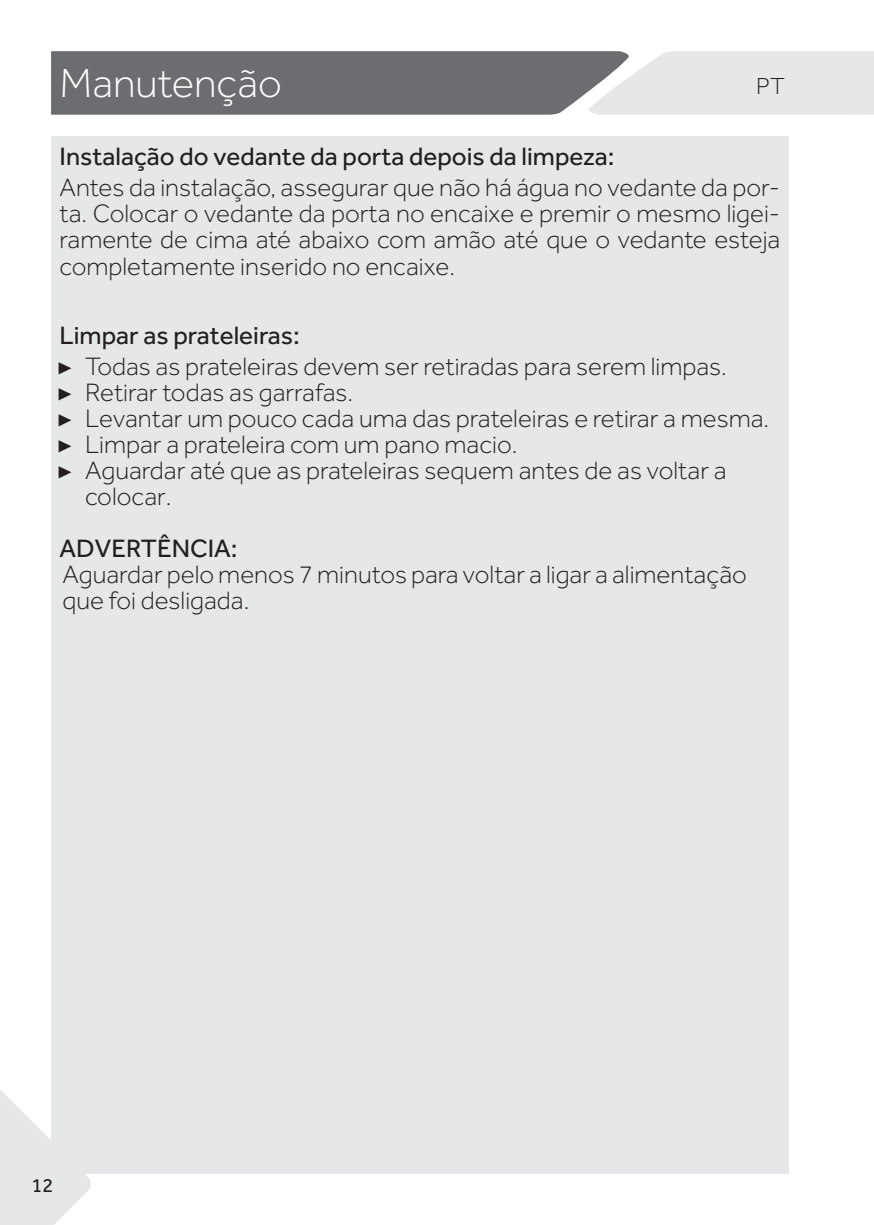
<style>
.page{position:relative;width:874px;height:1225px;background:#fff}
.page>*{position:absolute;margin:0;border:0;box-sizing:border-box;transform-origin:0 0}
.t1{font:300 42px "Effra";color:#fff}
.t2{font:300 26px/26px "Effra";color:#231f20}
.t3{font:26px "Effra";color:#231f20}
.t4{font:300 24px "Effra";color:#231f20}
.t5{font:20px "Effra";color:#231f20}
.s1{font-weight:400}
.s2{font-family:"Minion Pro";font-weight:400}
</style>
<div class="page">
<svg style="left:0;top:1090px;width:91px;height:135px"></svg>
<svg style="left:51px;top:51px;width:822px;height:64px;background:#969799"></svg>
<div style="left:51px;top:136px;width:737px;height:1038px;background:#e6e7e9"></div>
<h1 class="t1" style="left:60px;top:60px;width:224px">Manutenção</h1>
<p class="t4" style="left:755px;top:72px;width:30px">PT</p>
<p class="t3" style="left:60px;top:141px;width:556px">Instalação do vedante da porta depois da limpeza:</p>
<p class="t2" style="left:60px;top:175px;width:722px;text-align:justify">Antes da instalação, assegurar que não há água no vedante da por&shy;ta. Colocar o vedante da porta no encaixe e premir o mesmo ligei&shy;ramente de cima até abaixo com amão até que o vedante esteja completamente inserido no encaixe.</p>
<p class="t2" style="left:57px;top:319px;width:671px;line-height:31.6px"><span class="s1">Limpar as prateleiras:<br></span><span class="s2">▶</span> Todas as prateleiras devem ser retiradas para serem limpas.</p>
<p class="t2" style="left:57px;top:379px;width:298px"><span class="s2">▶</span> Retirar todas as garrafas.</p>
<p class="t2" style="left:57px;top:405px;width:713px"><span class="s2">▶</span> Levantar um pouco cada uma das prateleiras e retirar a mesma.</p>
<p class="t2" style="left:57px;top:431px;width:462px"><span class="s2">▶</span> Limpar a prateleira com um pano macio.</p>
<p class="t2" style="left:57px;top:457px;width:671px"><span class="s2">▶</span> Aguardar até que as prateleiras sequem antes de as voltar a</p>
<p class="t2" style="left:85px;top:483px;width:88px">colocar.</p>
<p class="t3" style="left:60px;top:533px;width:179px">ADVERTÊNCIA:</p>
<p class="t2" style="left:62px;top:561px;width:685px">Aguardar pelo menos 7 minutos para voltar a ligar a alimentação que foi desligada.</p>
<p class="t5" style="left:32px;top:1173px;width:23px">12</p>
</div>
